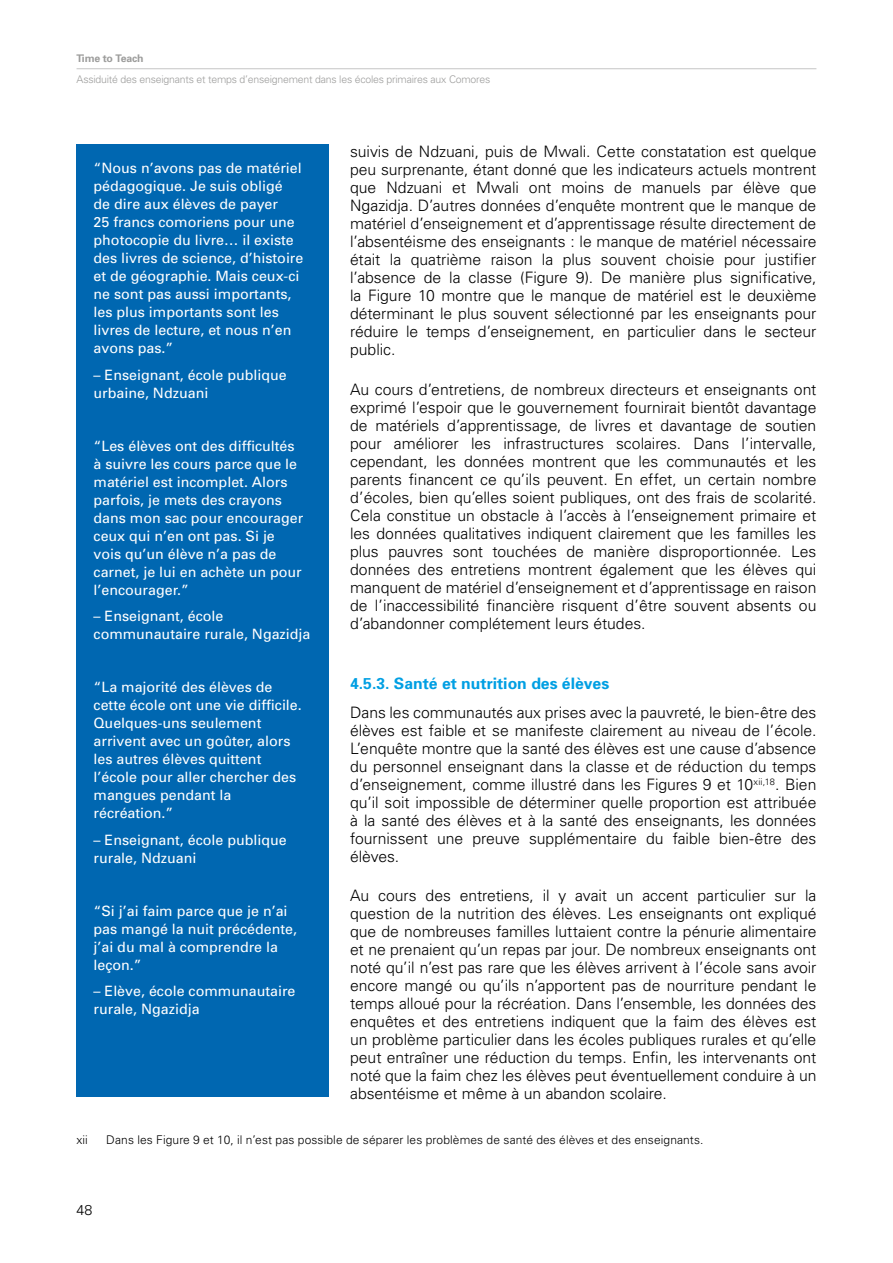
<style>
.page{position:relative;width:893px;height:1263px;background:#fff}
.page>*{position:absolute;margin:0;border:0;box-sizing:border-box;transform-origin:0 0}
.t1{font:300 15.75px/18px "Univers";letter-spacing:-.005em;color:#000;text-align:justify}
.t2{font:700 15.75px "Univers";color:#009fe3}
.t3{font:14.25px/18px "Univers";color:#fff}
.t4{font:300 14.25px "Univers";color:#000}
.t5{font:300 12px "Univers";letter-spacing:.01em;color:#000}
.t6{font:300 10.5px "Univers";letter-spacing:-.02em;color:#9d9d9c}
.t7{font:700 10.5px "Univers";letter-spacing:-.02em;color:#9d9d9c}
</style>
<div class="page">
<hr style="left:77px;top:68px;width:739px;height:1px;background:#c6c6c6">
<div style="left:77px;top:145px;width:252px;height:952px;background:#0067b1"></div>
<p class="t7" style="left:77px;top:51px;width:68px">Time to Teach</p>
<p class="t6" style="left:77px;top:73px;width:415px">Assiduité des enseignants et temps d’enseignement dans les écoles primaires aux Comores</p>
<p class="t3" style="left:94px;top:159px;width:211px">“Nous n’avons pas de matériel pédagogique. Je suis obligé<br>de dire aux élèves de payer<br>25 francs comoriens pour une photocopie du livre… il existe des livres de science, d’histoire et de géographie. Mais ceux-ci ne sont pas aussi importants, les plus importants sont les livres de lecture, et nous n’en avons pas.”</p>
<p class="t3" style="left:94px;top:365px;width:195px">– Enseignant, école publique urbaine, Ndzuani</p>
<p class="t3" style="left:94px;top:436px;width:211px">“Les élèves ont des difficultés à suivre les cours parce que le matériel est incomplet. Alors parfois, je mets des crayons dans mon sac pour encourager ceux qui n’en ont pas. Si je vois qu’un élève n’a pas de carnet, je lui en achète un pour l’encourager.”</p>
<p class="t3" style="left:94px;top:607px;width:218px">– Enseignant, école communautaire rurale, Ngazidja</p>
<p class="t3" style="left:94px;top:678px;width:210px">“La majorité des élèves de cette école ont une vie difficile.<br>Quelques-uns seulement arrivent avec un goûter, alors les autres élèves quittent l’école pour aller chercher des mangues pendant la récréation.”</p>
<p class="t3" style="left:94px;top:830px;width:195px">– Enseignant, école publique rurale, Ndzuani</p>
<p class="t3" style="left:94px;top:901px;width:205px">“Si j’ai faim parce que je n’ai pas mangé la nuit précédente, j’ai du mal à comprendre la leçon.”</p>
<p class="t3" style="left:94px;top:982px;width:203px">– Elève, école communautaire rurale, Ngazidja</p>
<p class="t1" style="left:350px;top:142px;width:468px">suivis de Ndzuani, puis de Mwali. Cette constatation est quelque peu surprenante, étant donné que les indicateurs actuels montrent que Ndzuani et Mwali ont moins de manuels par élève que Ngazidja. D’autres données d’enquête montrent que le manque de matériel d’enseignement et d’apprentissage résulte directement de l’absentéisme des enseignants : le manque de matériel nécessaire était la quatrième raison la plus souvent choisie pour justifier l’absence de la classe (Figure 9). De manière plus significative, la Figure 10 montre que le manque de matériel est le deuxième déterminant le plus souvent sélectionné par les enseignants pour réduire le temps d’enseignement, en particulier dans le secteur public.</p>
<p class="t1" style="left:350px;top:380px;width:468px">Au cours d’entretiens, de nombreux directeurs et enseignants ont exprimé l’espoir que le gouvernement fournirait bientôt davantage de matériels d’apprentissage, de livres et davantage de soutien pour améliorer les infrastructures scolaires. Dans l’intervalle, cependant, les données montrent que les communautés et les parents financent ce qu’ils peuvent. En effet, un certain nombre d’écoles, bien qu’elles soient publiques, ont des frais de scolarité.<br>Cela constitue un obstacle à l’accès à l’enseignement primaire et les données qualitatives indiquent clairement que les familles les plus pauvres sont touchées de manière disproportionnée. Les données des entretiens montrent également que les élèves qui manquent de matériel d’enseignement et d’apprentissage en raison de l’inaccessibilité financière risquent d’être souvent absents ou d’abandonner complétement leurs études.</p>
<p class="t2" style="left:350px;top:673px;width:261px">4.5.3. Santé et nutrition des élèves</p>
<p class="t1" style="left:350px;top:703px;width:468px">Dans les communautés aux prises avec la pauvreté, le bien-être des élèves est faible et se manifeste clairement au niveau de l’école.<br>L’enquête montre que la santé des élèves est une cause d’absence du personnel enseignant dans la classe et de réduction du temps d’enseignement, comme illustré dans les Figures 9 et 10<sup>xii,18</sup>. Bien qu’il soit impossible de déterminer quelle proportion est attribuée à la santé des élèves et à la santé des enseignants, les données fournissent une preuve supplémentaire du faible bien-être des élèves.</p>
<p class="t1" style="left:350px;top:886px;width:468px">Au cours des entretiens, il y avait un accent particulier sur la question de la nutrition des élèves. Les enseignants ont expliqué que de nombreuses familles luttaient contre la pénurie alimentaire et ne prenaient qu’un repas par jour. De nombreux enseignants ont noté qu’il n’est pas rare que les élèves arrivent à l’école sans avoir encore mangé ou qu’ils n’apportent pas de nourriture pendant le temps alloué pour la récréation. Dans l’ensemble, les données des enquêtes et des entretiens indiquent que la faim des élèves est un problème particulier dans les écoles publiques rurales et qu’elle peut entraîner une réduction du temps. Enfin, les intervenants ont noté que la faim chez les élèves peut éventuellement conduire à un absentéisme et même à un abandon scolaire.</p>
<p class="t5" style="left:77px;top:1132px;width:13px">xii</p>
<p class="t5" style="left:106px;top:1132px;width:599px">Dans les Figure 9 et 10, il n’est pas possible de séparer les problèmes de santé des élèves et des enseignants.</p>
<p class="t4" style="left:77px;top:1202px;width:17px">48</p>
</div>
